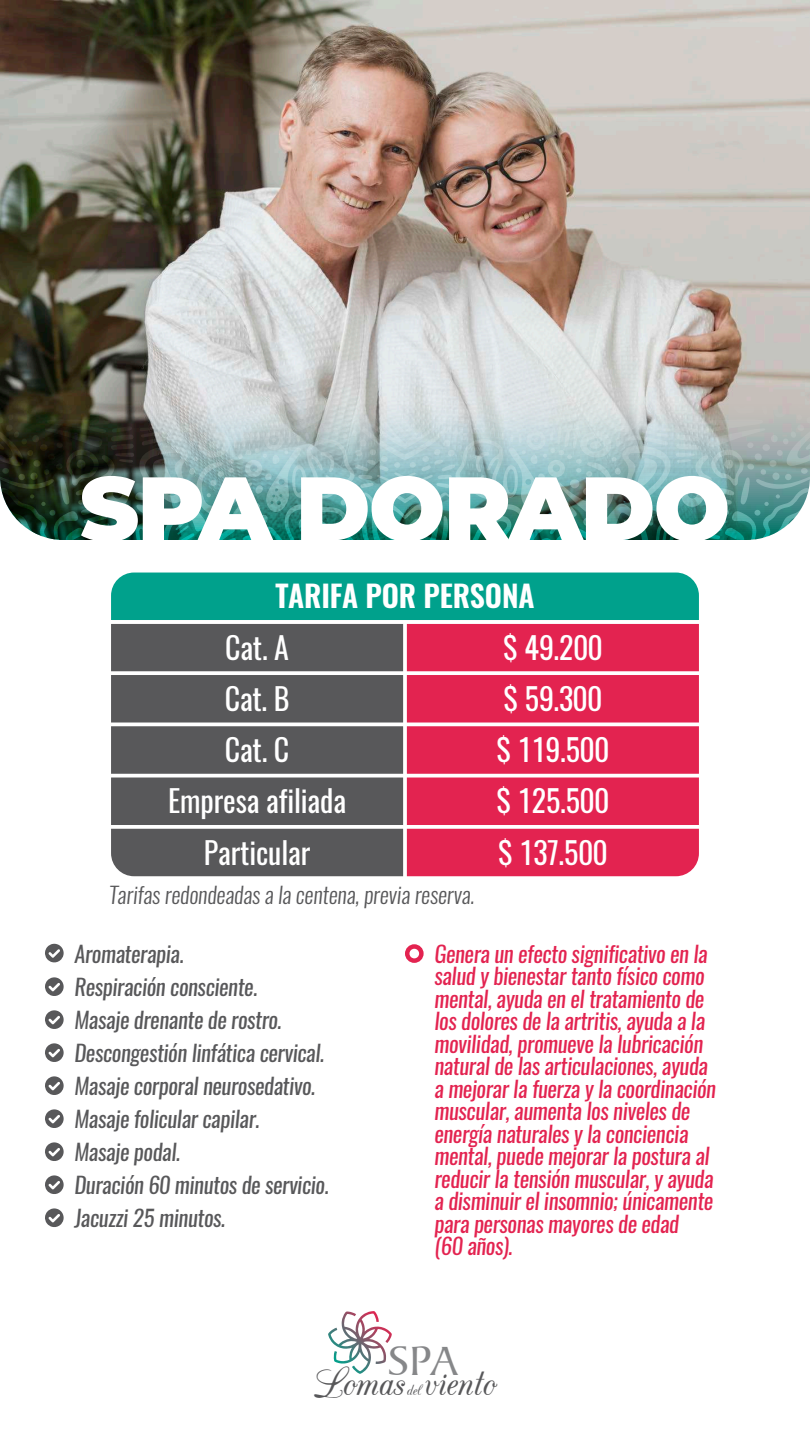
<style>
.page{position:relative;width:810px;height:1440px;background:#fff}
.page>*{position:absolute;margin:0;border:0;box-sizing:border-box;transform-origin:0 0}
.t1{font:900 90px "Montserrat";letter-spacing:-.015em;color:#fff}
.t2{font:46.95px "CAC Champagne";color:#58585a}
.t3{font:43.88px "Baker Signet BT";color:#868789}
.t4{font:30px/51.2px "Oswald";letter-spacing:-.005em;color:#fff;text-align:center}
.t5{font:600 30px "Oswald";letter-spacing:-.005em;color:#fff}
.t6{font:italic 22.5px/22.5px "Oswald";letter-spacing:-.015em;color:#e32350}
.t7{font:italic 22.5px/33px "Oswald";letter-spacing:-.015em;color:#58585a}
.t8{font:italic 300 22.5px "Oswald";letter-spacing:-.005em;color:#58585a}
.t9{font:18.23px "CAC Champagne";color:#58585a}
</style>
<div class="page">
<img style="left:0;top:0;width:810px;height:540px">
<svg style="left:0;top:270px;width:164px;height:144px;background:#605d50"></svg>
<svg style="left:45px;top:944px;width:19px;height:19px"></svg>
<svg style="left:45px;top:977px;width:19px;height:19px"></svg>
<svg style="left:45px;top:1010px;width:19px;height:19px"></svg>
<svg style="left:45px;top:1043px;width:19px;height:19px"></svg>
<svg style="left:45px;top:1076px;width:19px;height:19px"></svg>
<svg style="left:45px;top:1109px;width:19px;height:19px"></svg>
<svg style="left:45px;top:1142px;width:19px;height:19px"></svg>
<svg style="left:45px;top:1175px;width:19px;height:19px"></svg>
<svg style="left:45px;top:1208px;width:19px;height:19px"></svg>
<svg style="left:405px;top:944px;width:19px;height:19px"></svg>
<svg style="left:111px;top:626px;width:588px;height:251px;background:#9e3f56"></svg>
<svg style="left:111px;top:825px;width:588px;height:4px"></svg>
<svg style="left:111px;top:774px;width:588px;height:4px"></svg>
<hr style="left:109px;top:723px;width:592px;height:3px;background:#fff">
<svg style="left:111px;top:671px;width:588px;height:4px"></svg>
<svg style="left:403px;top:626px;width:4px;height:251px"></svg>
<svg style="left:111px;top:572px;width:588px;height:54px;background:#1da594"></svg>
<svg style="left:328px;top:1311px;width:58px;height:63px"></svg>
<h1 class="t1" style="left:80px;top:441px;width:652px">SPA DORADO</h1>
<h3 class="t5" style="left:275px;top:575px;width:261px">TARIFA POR PERSONA</h3>
<h3 class="t4" style="left:168px;top:622px;width:180px">Cat. A<br>Cat. B<br>Cat. C<br>Empresa afiliada<br>Particular</h3>
<h3 class="t4" style="left:497px;top:622px;width:114px;text-align:left">$ 49.200 $ 59.300 $ 119.500 $ 125.500 $ 137.500</h3>
<p class="t8" style="left:109px;top:880px;width:367px">Tarifas redondeadas a la centena, previa reserva.</p>
<p class="t7" style="left:74px;top:937px;width:256px">Aromaterapia.<br>Respiración consciente.<br>Masaje drenante de rostro.<br>Descongestión linfática cervical.<br>Masaje corporal neurosedativo.<br>Masaje folicular capilar.<br>Masaje podal.<br>Duración 60 minutos de servicio.<br>Jacuzzi 25 minutos.</p>
<p class="t6" style="left:434px;top:942px;width:283px">Genera un efecto significativo en la salud y bienestar tanto físico como mental, ayuda en el tratamiento de los dolores de la artritis, ayuda a la movilidad, promueve la lubricación natural de las articulaciones, ayuda a mejorar la fuerza y la coordinación muscular, aumenta los niveles de energía naturales y la conciencia mental, puede mejorar la postura al reducir la tensión muscular, y ayuda a disminuir el insomnio; únicamente para personas mayores de edad<br>(60 años).</p>
<h3 class="t3" style="left:388px;top:1335px;width:71px">SPA</h3>
<h2 class="t2" style="left:313px;top:1359px;width:185px">Lomas viento</h2>
<p class="t9" style="left:407px;top:1381px;width:16px">del</p>
</div>
